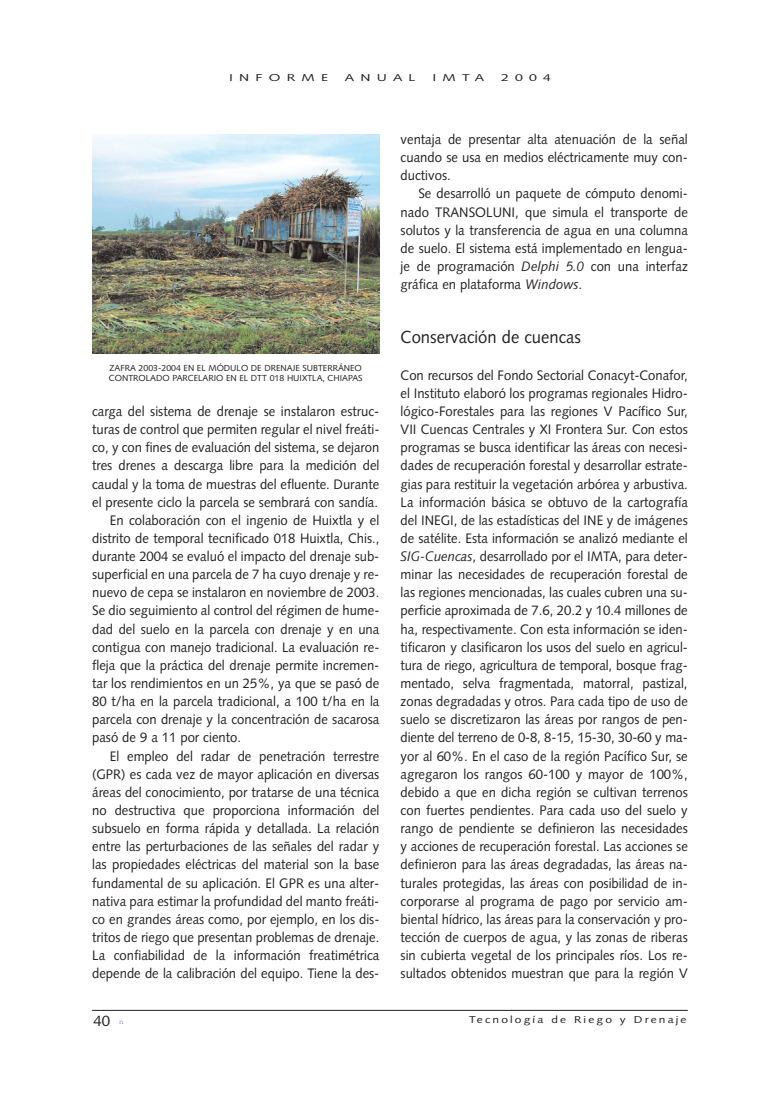
<style>
.page{position:relative;width:780px;height:1099px;background:#fff}
.page>*{position:absolute;margin:0;border:0;box-sizing:border-box;transform-origin:0 0}
.t1{font:17.5px "Syntax";color:#231f20;scale:.95 1}
.t2{font:15px "Syntax";color:#231f20}
.t3{font:13.75px/18.1px "Syntax";color:#231f20;text-align:justify;scale:.95 1}
.t4{font:10px "Syntax";letter-spacing:.18em;color:#231f20;scale:1.2 1}
.t5{font:10px "Syntax";letter-spacing:.18em;color:#231f20;scale:1.4 1}
.t6{font:10px "Syntax";letter-spacing:.445em;color:#231f20;scale:1.4 1}
.t7{font:8.75px/10px "Syntax";color:#231f20}
.s1{font-style:italic}
.s2{font-family:"Courier";font-size:7.5px;color:#6782bc}
</style>
<div class="page">
<hr style="left:92px;top:1010px;width:595px;height:1px;background:#231f20">
<img style="left:92px;top:135px;width:287px;height:218px">
<p class="t6" style="left:229px;top:74px;width:72px">INFORME</p>
<p class="t5" style="left:345px;top:74px;width:52px">ANUAL</p>
<p class="t5" style="left:432px;top:74px;width:39px">IMTA</p>
<p class="t5" style="left:501px;top:74px;width:37px">2004</p>
<p class="t7" style="left:109px;top:363px;width:255px">ZAFRA 2003-2004 EN EL MÓDULO DE DRENAJE SUBTERRÁNEO<br>CONTROLADO PARCELARIO EN EL DTT 018 HUIXTLA, CHIAPAS</p>
<p class="t3" style="left:92px;top:403px;width:304px">carga del sistema de drenaje se instalaron estruc-</p>
<p class="t3" style="left:92px;top:421px;width:304px">turas de control que permiten regular el nivel freáti-</p>
<p class="t3" style="left:92px;top:439px;width:304px">co, y con fines de evaluación del sistema, se dejaron</p>
<p class="t3" style="left:92px;top:458px;width:304px">tres drenes a descarga libre para la medición del</p>
<p class="t3" style="left:92px;top:476px;width:304px">caudal y la toma de muestras del efluente. Durante</p>
<p class="t3" style="left:92px;top:494px;width:302px">el presente ciclo la parcela se sembrará con sandía.</p>
<p class="t3" style="left:110px;top:512px;width:285px">En colaboración con el ingenio de Huixtla y el</p>
<p class="t3" style="left:92px;top:530px;width:304px">distrito de temporal tecnificado 018 Huixtla, Chis.,</p>
<p class="t3" style="left:92px;top:548px;width:304px">durante 2004 se evaluó el impacto del drenaje sub-</p>
<p class="t3" style="left:92px;top:566px;width:304px">superficial en una parcela de 7 ha cuyo drenaje y re-</p>
<p class="t3" style="left:92px;top:584px;width:304px">nuevo de cepa se instalaron en noviembre de 2003.</p>
<p class="t3" style="left:92px;top:603px;width:304px">Se dio seguimiento al control del régimen de hume-</p>
<p class="t3" style="left:92px;top:621px;width:304px">dad del suelo en la parcela con drenaje y en una</p>
<p class="t3" style="left:92px;top:639px;width:304px">contigua con manejo tradicional. La evaluación re-</p>
<p class="t3" style="left:92px;top:657px;width:304px">fleja que la práctica del drenaje permite incremen-</p>
<p class="t3" style="left:92px;top:675px;width:304px">tar los rendimientos en un 25%, ya que se pasó de</p>
<p class="t3" style="left:92px;top:693px;width:304px">80 t/ha en la parcela tradicional, a 100 t/ha en la</p>
<p class="t3" style="left:92px;top:711px;width:304px">parcela con drenaje y la concentración de sacarosa</p>
<p class="t3" style="left:92px;top:729px;width:158px">pasó de 9 a 11 por ciento.</p>
<p class="t3" style="left:110px;top:748px;width:285px">El empleo del radar de penetración terrestre</p>
<p class="t3" style="left:92px;top:766px;width:304px">(GPR) es cada vez de mayor aplicación en diversas</p>
<p class="t3" style="left:92px;top:784px;width:304px">áreas del conocimiento, por tratarse de una técnica</p>
<p class="t3" style="left:92px;top:802px;width:304px">no destructiva que proporciona información del</p>
<p class="t3" style="left:92px;top:820px;width:304px">subsuelo en forma rápida y detallada. La relación</p>
<p class="t3" style="left:92px;top:838px;width:304px">entre las perturbaciones de las señales del radar y</p>
<p class="t3" style="left:92px;top:856px;width:304px">las propiedades eléctricas del material son la base</p>
<p class="t3" style="left:92px;top:874px;width:304px">fundamental de su aplicación. El GPR es una alter-</p>
<p class="t3" style="left:92px;top:893px;width:304px">nativa para estimar la profundidad del manto freáti-</p>
<p class="t3" style="left:92px;top:911px;width:304px">co en grandes áreas como, por ejemplo, en los dis-</p>
<p class="t3" style="left:92px;top:929px;width:304px">tritos de riego que presentan problemas de drenaje.</p>
<p class="t3" style="left:92px;top:947px;width:304px">La confiabilidad de la información freatimétrica</p>
<p class="t3" style="left:92px;top:965px;width:304px">depende de la calibración del equipo. Tiene la des-</p>
<p class="t3" style="left:400px;top:131px;width:304px">ventaja de presentar alta atenuación de la señal cuando se usa en medios eléctricamente muy con&shy;ductivos.</p>
<p class="t3" style="left:400px;top:186px;width:304px;text-indent:18px">Se desarrolló un paquete de cómputo denomi&shy;nado TRANSOLUNI, que simula el transporte de solutos y la transferencia de agua en una columna de suelo. El sistema está implementado en lengua&shy;je de programación <span class="s1">Delphi 5.0</span> con una interfaz gráfica en plataforma <span class="s1">Windows</span>.</p>
<p class="t1" style="left:400px;top:330px;width:191px">Conservación de cuencas</p>
<p class="t3" style="left:400px;top:367px;width:304px">Con recursos del Fondo Sectorial Conacyt-Conafor, el Instituto elaboró los programas regionales Hidro&shy;lógico-Forestales para las regiones V Pacífico Sur, VII Cuencas Centrales y XI Frontera Sur. Con estos programas se busca identificar las áreas con necesi&shy;dades de recuperación forestal y desarrollar estrate&shy;gias para restituir la vegetación arbórea y arbustiva.<br>La información básica se obtuvo de la cartografía del INEGI, de las estadísticas del INE y de imágenes de satélite. Esta información se analizó mediante el <span class="s1">SIG-Cuencas</span>, desarrollado por el IMTA, para deter&shy;minar las necesidades de recuperación forestal de las regiones mencionadas, las cuales cubren una su&shy;perficie aproximada de 7.6, 20.2 y 10.4 millones de ha, respectivamente. Con esta información se iden&shy;tificaron y clasificaron los usos del suelo en agricul&shy;tura de riego, agricultura de temporal, bosque frag&shy;mentado, selva fragmentada, matorral, pastizal, zonas degradadas y otros. Para cada tipo de uso de suelo se discretizaron las áreas por rangos de pen&shy;diente del terreno de 0-8, 8-15, 15-30, 30-60 y ma&shy;yor al 60%. En el caso de la región Pacífico Sur, se agregaron los rangos 60-100 y mayor de 100%, debido a que en dicha región se cultivan terrenos con fuertes pendientes. Para cada uso del suelo y rango de pendiente se definieron las necesidades y acciones de recuperación forestal. Las acciones se definieron para las áreas degradadas, las áreas na&shy;turales protegidas, las áreas con posibilidad de in&shy;corporarse al programa de pago por servicio am&shy;biental hídrico, las áreas para la conservación y pro&shy;tección de cuerpos de agua, y las zonas de riberas sin cubierta vegetal de los principales ríos. Los re&shy;sultados obtenidos muestran que para la región V</p>
<p class="t2" style="left:93px;top:1015px;width:32px">40 <span class="s2">n</span></p>
<p class="t4" style="left:469px;top:1015px;width:183px">Tecnología de Riego y Drenaje</p>
</div>
